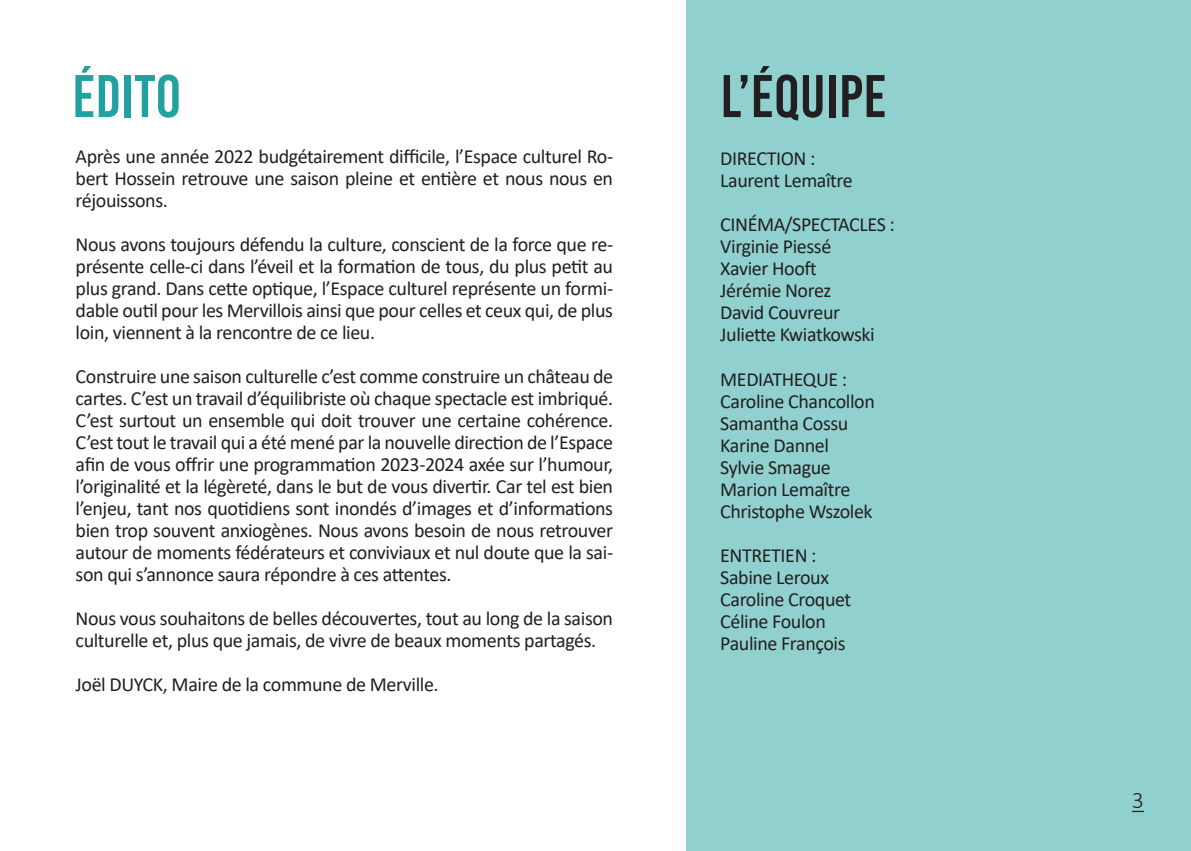
<style>
.page{position:relative;width:1191px;height:851px;background:#fff}
.page>*{position:absolute;margin:0;border:0;box-sizing:border-box;transform-origin:0 0}
.t1{font:60px "Bebas Kai";color:#231f20}
.t2{font:60px "Bebas Kai";color:#21a2a1}
.t3{font:300 24px "Calibri";color:#231f20}
.t4{font:20px/22px "Calibri";letter-spacing:-.02em;color:#231f20;text-align:justify}
</style>
<div class="page">
<div style="left:686px;top:0;width:505px;height:850px;background:#90d1d0"></div>
<svg style="left:1132px;top:810px;width:12px;height:1px"></svg>
<p class="t2" style="left:72px;top:64px;width:111px">ÉDITO</p>
<p class="t4" style="left:76px;top:144px;width:539px">Après une année 2022 budgétairement difficile, l’Espace culturel Ro&shy;bert Hossein retrouve une saison pleine et entière et nous nous en réjouissons.</p>
<p class="t4" style="left:76px;top:232px;width:539px">Nous avons toujours défendu la culture, conscient de la force que re&shy;présente celle-ci dans l’éveil et la formation de tous, du plus petit au plus grand. Dans cette optique, l’Espace culturel représente un formi&shy;dable outil pour les Mervillois ainsi que pour celles et ceux qui, de plus loin, viennent à la rencontre de ce lieu.</p>
<p class="t4" style="left:76px;top:364px;width:539px">Construire une saison culturelle c’est comme construire un château de cartes. C’est un travail d’équilibriste où chaque spectacle est imbriqué.<br>C’est surtout un ensemble qui doit trouver une certaine cohérence.<br>C’est tout le travail qui a été mené par la nouvelle direction de l’Espace afin de vous offrir une programmation 2023-2024 axée sur l’humour, l’originalité et la légèreté, dans le but de vous divertir. Car tel est bien l’enjeu, tant nos quotidiens sont inondés d’images et d’informations bien trop souvent anxiogènes. Nous avons besoin de nous retrouver autour de moments fédérateurs et conviviaux et nul doute que la sai&shy;son qui s’annonce saura répondre à ces attentes.</p>
<p class="t4" style="left:76px;top:606px;width:539px">Nous vous souhaitons de belles découvertes, tout au long de la saison culturelle et, plus que jamais, de vivre de beaux moments partagés.</p>
<p class="t4" style="left:76px;top:672px;width:364px">Joël DUYCK, Maire de la commune de Merville.</p>
<p class="t1" style="left:720px;top:64px;width:168px">L’ÉQUIPE</p>
<p class="t4" style="left:720px;top:147px;width:97px">DIRECTION :</p>
<p class="t4" style="left:720px;top:169px;width:134px">Laurent Lemaître</p>
<p class="t4" style="left:720px;top:213px;width:176px">CINÉMA/SPECTACLES :</p>
<p class="t4" style="left:720px;top:235px;width:113px">Virginie Piessé</p>
<p class="t4" style="left:720px;top:257px;width:98px">Xavier Hooft</p>
<p class="t4" style="left:720px;top:279px;width:113px">Jérémie Norez</p>
<p class="t4" style="left:720px;top:301px;width:121px">David Couvreur</p>
<p class="t4" style="left:720px;top:323px;width:156px">Juliette Kwiatkowski</p>
<p class="t4" style="left:720px;top:367px;width:129px">MEDIATHEQUE :</p>
<p class="t4" style="left:720px;top:389px;width:156px">Caroline Chancollon</p>
<p class="t4" style="left:720px;top:411px;width:130px">Samantha Cossu</p>
<p class="t4" style="left:720px;top:433px;width:110px">Karine Dannel</p>
<p class="t4" style="left:720px;top:455px;width:112px">Sylvie Smague</p>
<p class="t4" style="left:720px;top:477px;width:132px">Marion Lemaître</p>
<p class="t4" style="left:720px;top:499px;width:154px">Christophe Wszolek</p>
<p class="t4" style="left:720px;top:543px;width:98px">ENTRETIEN :</p>
<p class="t4" style="left:720px;top:565px;width:110px">Sabine Leroux</p>
<p class="t4" style="left:720px;top:587px;width:132px">Caroline Croquet</p>
<p class="t4" style="left:720px;top:609px;width:107px">Céline Foulon</p>
<p class="t4" style="left:720px;top:631px;width:127px">Pauline François</p>
<p class="t3" style="left:1131px;top:785px;width:14px">3</p>
</div>
